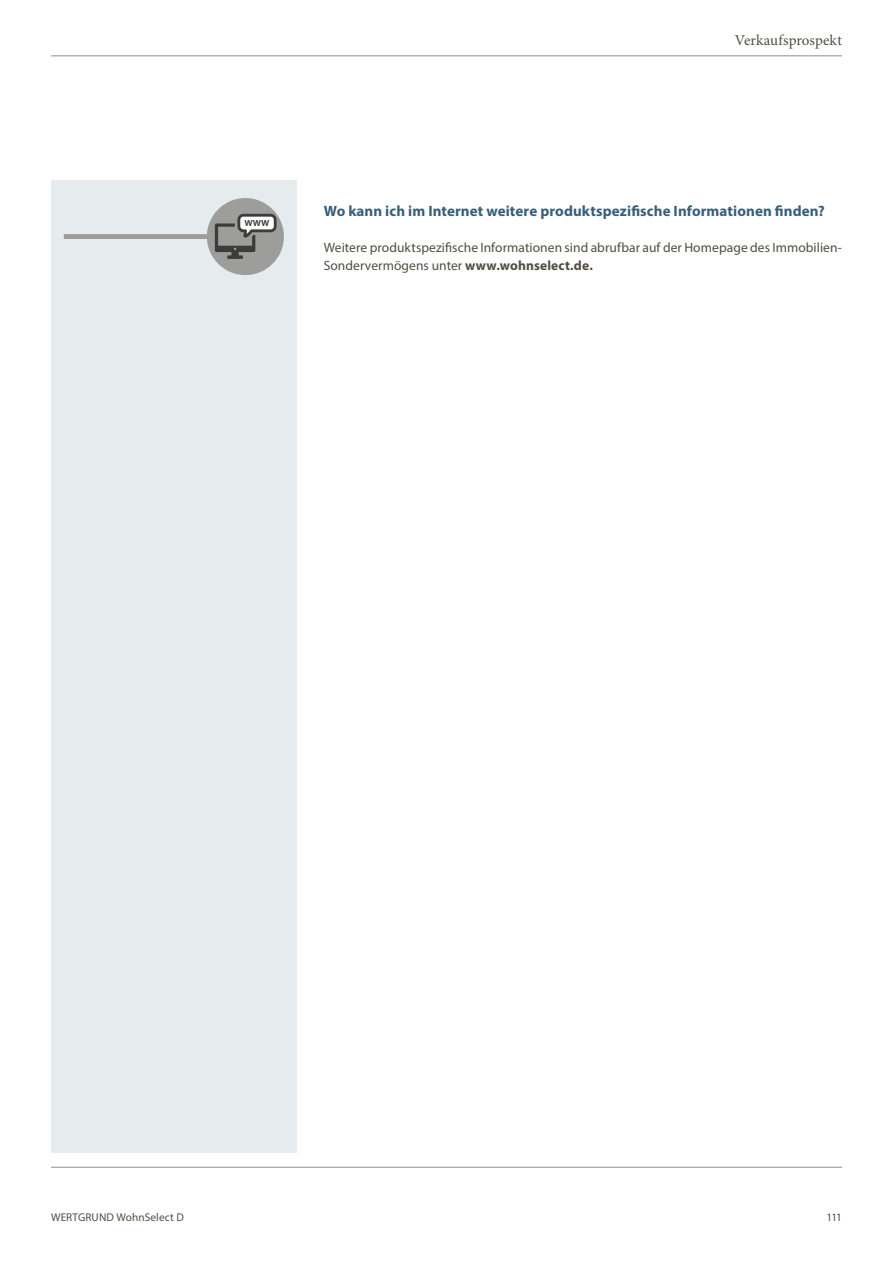
<style>
.page{position:relative;width:893px;height:1263px;background:#fff}
.page>*{position:absolute;margin:0;border:0;box-sizing:border-box;transform-origin:0 0}
.t1{font:700 15px "Myriad Pro";letter-spacing:.005em;color:#375f7a}
.t2{font:15px "Minion Pro";letter-spacing:.005em;color:#514d42}
.t3{font:13.5px/18px "Myriad Pro";letter-spacing:.005em;color:#514d42}
.t4{font:500 11.85px "Meta Pro";color:#3c3c3b}
.t5{font:11.25px "Myriad Pro";letter-spacing:.015em;color:#514d42}
.s1{font-weight:700}
</style>
<div class="page">
<hr style="left:51px;top:1167px;width:791px;height:1px;background:#8f8b8d">
<div style="left:51px;top:180px;width:246px;height:972px;background:#e6ebee"></div>
<div style="left:64px;top:234px;width:157px;height:5px;background:#9d9d9c"></div>
<div style="left:207px;top:198px;width:77px;height:77px;background:#9d9d9c;border-radius:50%"></div>
<svg style="left:215px;top:214px;width:62px;height:45px"></svg>
<hr style="left:51px;top:55px;width:791px;height:1px;background:#8f8b8d">
<p class="t2" style="left:735px;top:30px;width:109px">Verkaufsprospekt</p>
<p class="t4" style="left:244px;top:213px;width:27px">www</p>
<p class="t1" style="left:324px;top:201px;width:503px">Wo kann ich im Internet weitere produktspezifische Informationen finden?</p>
<p class="t3" style="left:324px;top:238px;width:517px">Weitere produktspezifische Informationen sind abrufbar auf der Homepage des Immobilien--<br>Sondervermögens unter <span class="s1">www.wohnselect.de.</span></p>
<p class="t5" style="left:51px;top:1210px;width:134px">WERTGRUND WohnSelect D</p>
<p class="t5" style="left:827px;top:1210px;width:17px">111</p>
</div>
